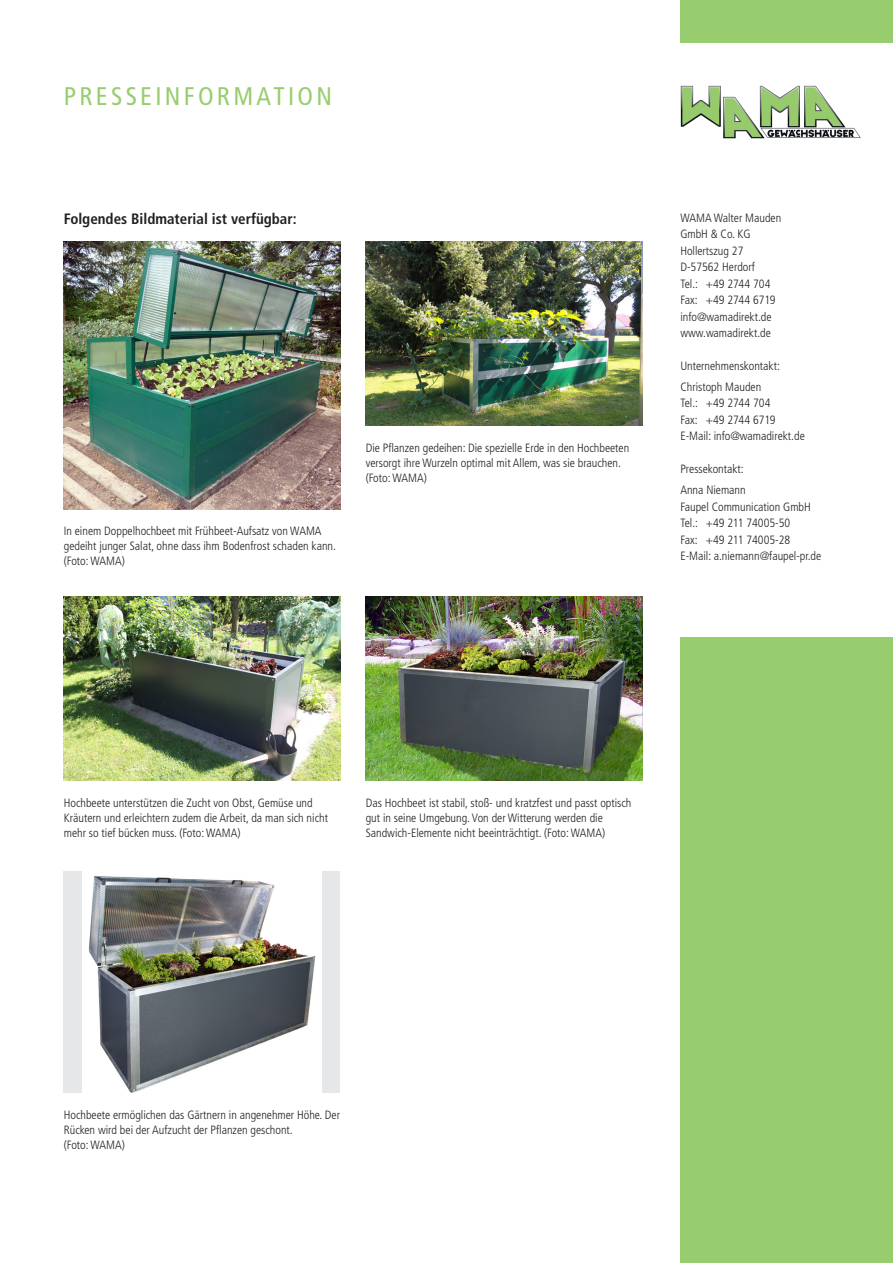
<style>
.page{position:relative;width:893px;height:1263px;background:#fff}
.page>*{position:absolute;margin:0;border:0;box-sizing:border-box;transform-origin:0 0}
.t1{font:condensed 25.5px "Frutiger";letter-spacing:.13em;color:#97cd6e}
._03_Fliesstext{font:700 condensed 15px "Frutiger";color:#231f20}
._05_BU{font:300 condensed 12px/15px "Frutiger";color:#231f20}
</style>
<div class="page">
<div style="left:680px;top:637px;width:213px;height:626px;background:#97cd6e"></div>
<div style="left:680px;top:0;width:213px;height:43px;background:#97cd6e"></div>
<img style="left:680px;top:85px;width:181px;height:54px">
<img style="left:64px;top:241px;width:276px;height:268px">
<img style="left:366px;top:241px;width:276px;height:185px">
<img style="left:64px;top:596px;width:276px;height:185px">
<img style="left:366px;top:596px;width:276px;height:185px">
<div style="left:64px;top:872px;width:276px;height:221px;background:#e6e7e9"></div>
<img style="left:83px;top:872px;width:238px;height:221px">
<h1 class="t1" style="left:64px;top:81px;width:270px">PRESSEINFORMATION</h1>
<p class="_03_Fliesstext" style="left:64px;top:210px;width:234px">Folgendes Bildmaterial ist verfügbar:</p>
<p class="_05_BU" style="left:64px;top:524px;width:274px">In einem Doppelhochbeet mit Frühbeet-Aufsatz von WAMA gedeiht junger Salat, ohne dass ihm Bodenfrost schaden kann. (Foto: WAMA)</p>
<p class="_05_BU" style="left:366px;top:440px;width:265px">Die Pflanzen gedeihen: Die spezielle Erde in den Hochbeeten versorgt ihre Wurzeln optimal mit Allem, was sie brauchen. (Foto: WAMA)</p>
<p class="_05_BU" style="left:680px;top:210px;width:102px">WAMA Walter Mauden</p>
<p class="_05_BU" style="left:680px;top:227px;width:72px">GmbH &amp; Co. KG</p>
<p class="_05_BU" style="left:680px;top:243px;width:65px">Hollertszug 27</p>
<p class="_05_BU" style="left:680px;top:260px;width:76px">D-57562 Herdorf</p>
<p class="_05_BU" style="left:680px;top:276px;width:92px">Tel.: +49 2744 704</p>
<p class="_05_BU" style="left:680px;top:293px;width:97px">Fax: +49 2744 6719</p>
<p class="_05_BU" style="left:680px;top:309px;width:93px">info@wamadirekt.de</p>
<p class="_05_BU" style="left:680px;top:326px;width:92px">www.wamadirekt.de</p>
<p class="_05_BU" style="left:680px;top:359px;width:101px">Unternehmenskontakt:</p>
<p class="_05_BU" style="left:680px;top:379px;width:82px">Christoph Mauden</p>
<p class="_05_BU" style="left:680px;top:396px;width:92px">Tel.: +49 2744 704</p>
<p class="_05_BU" style="left:680px;top:412px;width:97px">Fax: +49 2744 6719</p>
<p class="_05_BU" style="left:680px;top:429px;width:126px">E-Mail: info@wamadirekt.de</p>
<p class="_05_BU" style="left:680px;top:462px;width:65px">Pressekontakt:</p>
<p class="_05_BU" style="left:680px;top:483px;width:67px">Anna Niemann</p>
<p class="_05_BU" style="left:680px;top:499px;width:132px">Faupel Communication GmbH</p>
<p class="_05_BU" style="left:680px;top:516px;width:111px">Tel.: +49 211 74005-50</p>
<p class="_05_BU" style="left:680px;top:532px;width:111px">Fax: +49 211 74005-28</p>
<p class="_05_BU" style="left:680px;top:549px;width:142px">E-Mail: a.niemann@faupel-pr.de</p>
<p class="_05_BU" style="left:64px;top:795px;width:266px">Hochbeete unterstützen die Zucht von Obst, Gemüse und<br>Kräutern und erleichtern zudem die Arbeit, da man sich nicht mehr so tief bücken muss. (Foto: WAMA)</p>
<p class="_05_BU" style="left:366px;top:795px;width:267px">Das Hochbeet ist stabil, stoß- und kratzfest und passt optisch gut in seine Umgebung. Von der Witterung werden die<br>Sandwich-Elemente nicht beeinträchtigt. (Foto: WAMA)</p>
<p class="_05_BU" style="left:64px;top:1107px;width:278px">Hochbeete ermöglichen das Gärtnern in angenehmer Höhe. Der<br>Rücken wird bei der Aufzucht der Pflanzen geschont.<br>(Foto: WAMA)</p>
</div>
